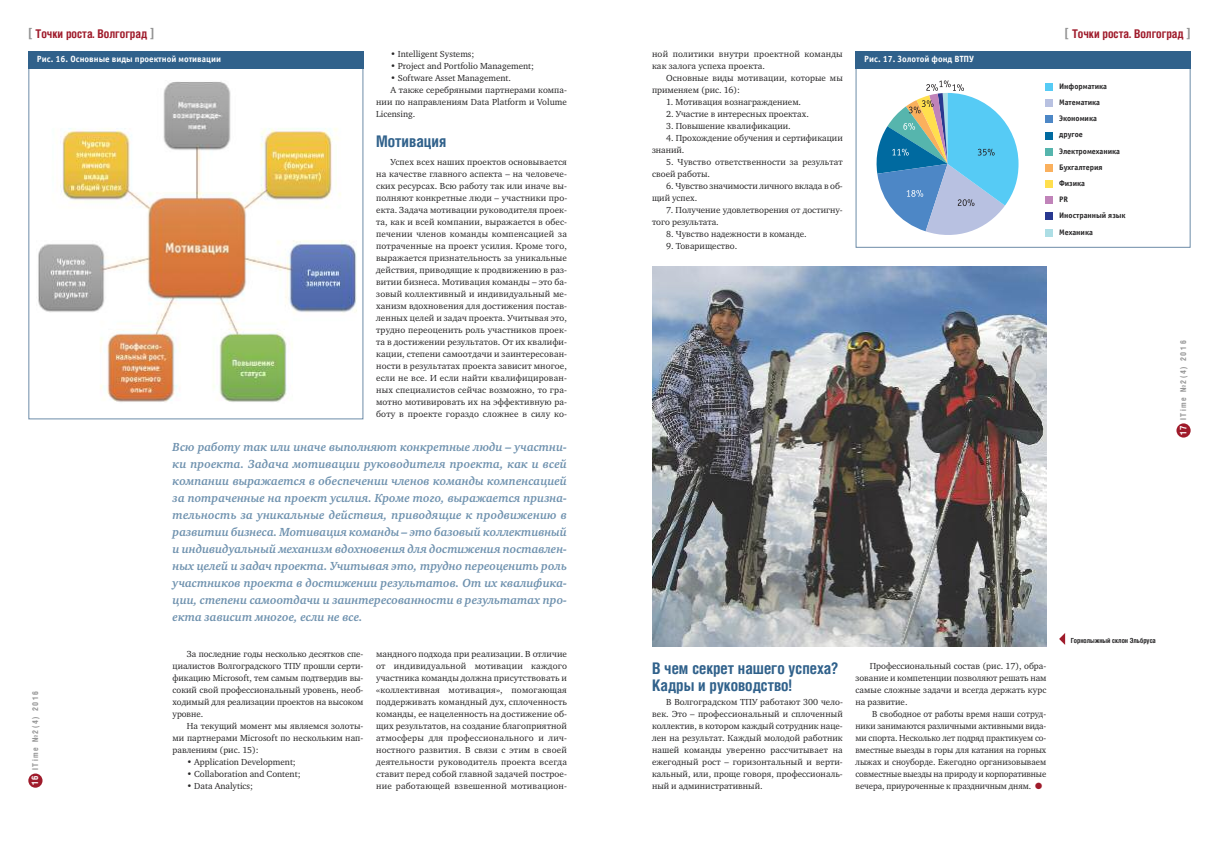
<style>
.page{position:relative;width:1219px;height:842px;background:#fff}
.page>*{position:absolute;margin:0;border:0;box-sizing:border-box;transform-origin:0 0}
.t1{font:700 16px/17px "Helios Cond";color:#30618b}
.t2{font:italic 700 12px/17px "Charter C";color:#6e91ae;text-align:justify}
.t3{font:700 12px "Helios Cond";color:#9f1b2b}
.t4{font:9px/12px "Charter C";color:#272627;text-align:justify}
.t5{font:700 9px "Officina Sans C";color:#fff}
.t6{font:9px/12px "Charter C";letter-spacing:.02em;color:#272627}
.t7{font:700 8px/16.2px "Officina Sans C";color:#272627}
.t8{font:700 8px "Helios Cond";letter-spacing:.2em;color:#939393}
.t9{font:700 7px "Helios Cond";color:#272627}
.s1{font-size:14px;color:#939393}
.s2{font-size:9px;color:#fff}
.s3{color:#9f1b2b}
</style>
<div class="page">
<div style="left:1176px;top:423px;width:15px;height:15px;background:#9f1b2b;border-radius:50%"></div>
<div style="left:28px;top:773px;width:15px;height:15px;background:#9f1b2b;border-radius:50%"></div>
<div style="left:1045px;top:83px;width:7px;height:8px;background:#56cbf5"></div>
<div style="left:1045px;top:100px;width:7px;height:7px;background:#b8c1e1"></div>
<div style="left:1045px;top:116px;width:7px;height:7px;background:#4d87c6"></div>
<div style="left:1045px;top:132px;width:7px;height:7px;background:#006aa0"></div>
<div style="left:1045px;top:180px;width:7px;height:8px;background:#ffdf4e"></div>
<div style="left:1045px;top:148px;width:7px;height:7px;background:#56b5ad"></div>
<div style="left:1045px;top:164px;width:7px;height:8px;background:#fab05d"></div>
<div style="left:1045px;top:213px;width:7px;height:7px;background:#283890"></div>
<div style="left:1045px;top:229px;width:7px;height:7px;background:#addee5"></div>
<div style="left:1045px;top:197px;width:7px;height:7px;background:#c083b9"></div>
<svg style="left:876px;top:80px;width:142px;height:155px"></svg>
<div style="left:855px;top:52px;width:336px;height:196px;border:1px solid #6d8ca8"></div>
<div style="left:855px;top:51px;width:336px;height:17px;background:#30618b"></div>
<img style="left:38px;top:81px;width:319px;height:321px">
<div style="left:28px;top:51px;width:335px;height:17px;background:#30618b"></div>
<img style="left:652px;top:267px;width:394px;height:379px">
<svg style="left:1059px;top:633px;width:6px;height:12px"></svg>
<h2 class="t3" style="left:28px;top:30px;width:127px"><span class="s1">[</span> Точки роста. Волгоград <span class="s1">]</span></h2>
<p class="t4" style="left:390px;top:49px;width:86px">• Intelligent Systems;</p>
<p class="t4" style="left:390px;top:61px;width:145px">• Project and Portfolio Management;</p>
<p class="t4" style="left:390px;top:73px;width:122px">• Software Asset Management.</p>
<p class="t4" style="left:390px;top:85px;width:178px">А также серебряными партнерами компа-</p>
<p class="t4" style="left:376px;top:97px;width:192px">нии по направлениям Data Platform и Volume</p>
<p class="t4" style="left:376px;top:109px;width:41px">Licensing.</p>
<h1 class="t1" style="left:376px;top:134px;width:72px">Мотивация</h1>
<p class="t4" style="left:376px;top:157px;width:193px;text-indent:14px">Успех всех наших проектов основывается на качестве главного аспекта – на человече&shy;ских ресурсах. Всю работу так или иначе вы&shy;полняют конкретные люди – участники про&shy;екта. Задача мотивации руководителя проек&shy;та, как и всей компании, выражается в обес&shy;печении членов команды компенсацией за потраченные на проект усилия. Кроме того, выражается признательность за уникальные действия, приводящие к продвижению в раз&shy;витии бизнеса. Мотивация команды – это ба&shy;зовый коллективный и индивидуальный ме&shy;ханизм вдохновения для достижения постав&shy;ленных целей и задач проекта. Учитывая это, трудно переоценить роль участников проек&shy;та в достижении результатов. От их квалифи&shy;кации, степени самоотдачи и заинтересован&shy;ности в результатах проекта зависит многое, если не все. И если найти квалифицирован&shy;ных специалистов сейчас возможно, то гра&shy;мотно мотивировать их на эффективную ра&shy;боту в проекте гораздо сложнее в силу ко-</p>
<p class="t6" style="left:652px;top:49px;width:192px">ной политики внутри проектной команды как залога успеха проекта.</p>
<p class="t4" style="left:652px;top:73px;width:192px;text-indent:14px">Основные виды мотивации, которые мы применяем (рис. 16):</p>
<p class="t4" style="left:666px;top:97px;width:136px">1. Мотивация вознаграждением.</p>
<p class="t4" style="left:666px;top:109px;width:144px">2. Участие в интересных проектах.</p>
<p class="t4" style="left:666px;top:121px;width:126px">3. Повышение квалификации.</p>
<p class="t4" style="left:652px;top:133px;width:192px;text-indent:14px">4. Прохождение обучения и сертификации знаний.</p>
<p class="t4" style="left:652px;top:157px;width:192px;text-indent:14px">5. Чувство ответственности за результат своей работы.</p>
<p class="t4" style="left:652px;top:181px;width:192px;text-indent:14px">6. Чувство значимости личного вклада в об&shy;щий успех.</p>
<p class="t4" style="left:652px;top:205px;width:192px;text-indent:14px">7. Получение удовлетворения от достигну&shy;того результата.</p>
<p class="t4" style="left:666px;top:229px;width:142px">8. Чувство надежности в команде.</p>
<p class="t4" style="left:666px;top:241px;width:73px">9. Товарищество.</p>
<p class="t5" style="left:37px;top:53px;width:186px">Рис. 16. Основные виды проектной мотивации</p>
<p class="t5" style="left:864px;top:53px;width:111px">Рис. 17. Золотой фонд ВТПУ</p>
<p class="t8" style="left:32px;top:785px;width:95px;rotate:-90deg"><span class="s2">16</span> ITime №2(4) 2016</p>
<p class="t2" style="left:173px;top:439px;width:396px">Всю работу так или иначе выполняют конкретные люди – участни&shy;ки проекта. Задача мотивации руководителя проекта, как и всей компании выражается в обеспечении членов команды компенсацией за потраченные на проект усилия. Кроме того, выражается призна&shy;тельность за уникальные действия, приводящие к продвижению в развитии бизнеса. Мотивация команды – это базовый коллективный и индивидуальный механизм вдохновения для достижения поставлен&shy;ных целей и задач проекта. Учитывая это, трудно переоценить роль участников проекта в достижении результатов. От их квалифика&shy;ции, степени самоотдачи и заинтересованности в результатах про&shy;екта зависит многое, если не все.</p>
<p class="t4" style="left:173px;top:649px;width:192px;text-indent:14px">За последние годы несколько десятков спе&shy;циалистов Волгоградского ТПУ прошли серти&shy;фикацию Microsoft, тем самым подтвердив вы&shy;сокий свой профессиональный уровень, необ&shy;ходимый для реализации проектов на высоком уровне.</p>
<p class="t4" style="left:173px;top:721px;width:192px;text-indent:14px">На текущий момент мы являемся золоты&shy;ми партнерами Microsoft по нескольким нап&shy;равлениям (рис. 15):</p>
<p class="t4" style="left:187px;top:757px;width:110px">• Application Development;</p>
<p class="t4" style="left:187px;top:769px;width:115px">• Collaboration and Content;</p>
<p class="t4" style="left:187px;top:781px;width:68px">• Data Analytics;</p>
<p class="t4" style="left:376px;top:649px;width:192px">мандного подхода при реализации. В отличие от индивидуальной мотивации каждого участника команды должна присутствовать и «коллективная мотивация», помогающая поддерживать командный дух, сплоченность команды, ее нацеленность на достижение об&shy;щих результатов, на создание благоприятной атмосферы для профессионального и лич&shy;ностного развития. В связи с этим в своей деятельности руководитель проекта всегда ставит перед собой главной задачей построе&shy;ние работающей взвешенной мотивацион-</p>
<h1 class="t1" style="left:652px;top:661px;width:188px">В чем секрет нашего успеха?<br>Кадры и руководство!</h1>
<p class="t4" style="left:652px;top:697px;width:192px;text-indent:14px">В Волгоградском ТПУ работают 300 чело&shy;век. Это – профессиональный и сплоченный коллектив, в котором каждый сотрудник наце&shy;лен на результат. Каждый молодой работник нашей команды уверенно рассчитывает на ежегодный рост – горизонтальный и верти&shy;кальный, или, проще говоря, профессиональ&shy;ный и административный.</p>
<p class="t4" style="left:855px;top:661px;width:192px;text-indent:14px">Профессиональный состав (рис. 17), обра&shy;зование и компетенции позволяют решать нам самые сложные задачи и всегда держать курс на развитие.</p>
<p class="t4" style="left:855px;top:709px;width:192px;text-indent:17px">В свободное от работы время наши сотруд&shy;ники занимаются различными активными вида&shy;ми спорта. Несколько лет подряд практикуем со&shy;вместные выезды в горы для катания на горных лыжах и сноуборде. Ежегодно организовываем совместные выезды на природу и корпоративные вечера, приуроченные к праздничным дням. <span class="s3">●</span></p>
<h2 class="t3" style="left:1065px;top:30px;width:127px"><span class="s1">[</span> Точки роста. Волгоград <span class="s1">]</span></h2>
<p class="t7" style="left:1059px;top:78px;width:68px">Информатика<br>Математика<br>Экономика<br>другое<br>Электромеханика<br>Бухгалтерия<br>Физика<br>PR<br>Иностранный язык<br>Механика</p>
<p class="t8" style="left:1180px;top:435px;width:95px;rotate:-90deg"><span class="s2">17</span> ITime №2(4) 2016</p>
<p class="t9" style="left:1071px;top:638px;width:87px">Горнолыжный склон Эльбруса</p>
</div>
